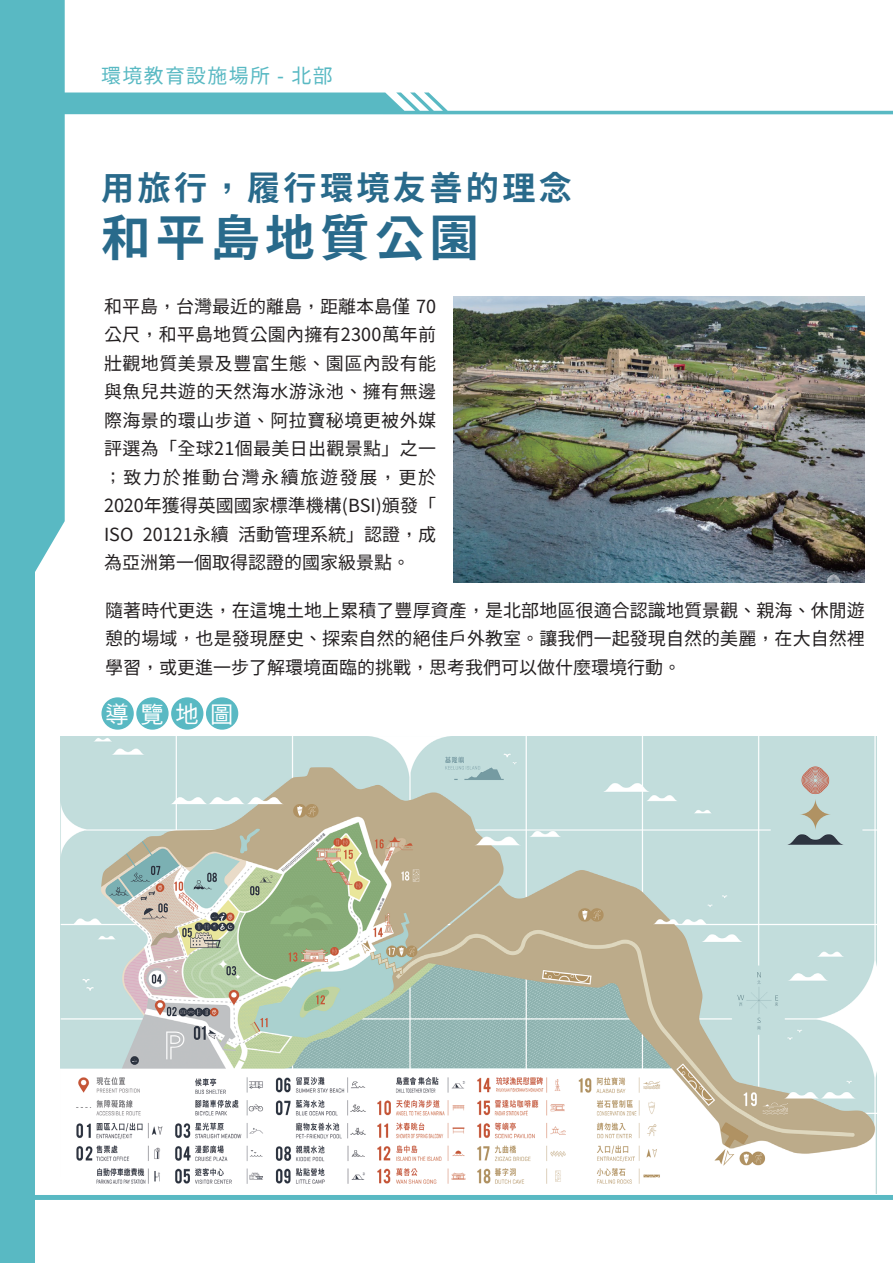
<style>
.page{position:relative;width:893px;height:1263px;background:#fff}
.page>*{position:absolute;margin:0;border:0;box-sizing:border-box;transform-origin:0 0}
.t1{font:700 49.8px "Taipei Sans TC Beta";letter-spacing:.1em;color:#296a8b}
.t2{font:700 33.15px "Taipei Sans TC Beta";letter-spacing:.1em;color:#296a8b}
.t3{font:23.25px "Taipei Sans TC Beta";color:#fff}
.t4{font:19.95px "Taipei Sans TC Beta";letter-spacing:.07em;color:#59b9c3}
.t5{font:18px/28.5px "Taipei Sans TC Beta";color:#231f20;text-align:justify}
</style>
<div class="page">
<div style="left:35px;top:1195px;width:858px;height:5px;background:#59b9c3"></div>
<div style="left:0;top:0;width:35px;height:1263px;background:#59b9c3"></div>
<svg style="left:35px;top:0;width:858px;height:583px"></svg>
<div style="left:101px;top:697px;width:33px;height:33px;background:#59b9c3;border-radius:50%"></div>
<div style="left:136px;top:697px;width:33px;height:33px;background:#59b9c3;border-radius:50%"></div>
<div style="left:171px;top:697px;width:32px;height:33px;background:#59b9c3;border-radius:50%"></div>
<div style="left:206px;top:697px;width:32px;height:33px;background:#59b9c3;border-radius:50%"></div>
<img style="left:454px;top:297px;width:410px;height:286px">
<img style="left:60px;top:736px;width:817px;height:458px">
<p class="t4" style="left:101px;top:65px;width:233px">環境教育設施場所 - 北部</p>
<h2 class="t2" style="left:101px;top:169px;width:472px">用旅行，履行環境友善的理念</h2>
<h1 class="t1" style="left:101px;top:210px;width:380px">和平島地質公園</h1>
<p class="t5" style="left:104px;top:292px;width:334px">和平島，台灣最近的離島，距離本島僅 70公尺，和平島地質公園內擁有2300萬年前壯觀地質美景及豐富生態、園區內設有能與魚兒共遊的天然海水游泳池、擁有無邊際海景的環山步道、阿拉寶秘境更被外媒評選為「全球21個最美日出觀景點」之一；致力於推動台灣永續旅遊發展，更於2020年獲得英國國家標準機構(BSI)頒發「ISO 20121永續 活動管理系統」認證，成為亞洲第一個取得認證的國家級景點。</p>
<p class="t5" style="left:105px;top:596px;width:761px">隨著時代更迭，在這塊土地上累積了豐厚資產，是北部地區很適合認識地質景觀、親海、休閒遊憩的場域，也是發現歷史、探索自然的絕佳戶外教室。讓我們一起發現自然的美麗，在大自然裡學習，或更進一步了解環境面臨的挑戰，思考我們可以做什麼環境行動。</p>
<p class="t3" style="left:106px;top:701px;width:129px">導覽地圖</p>
</div>
